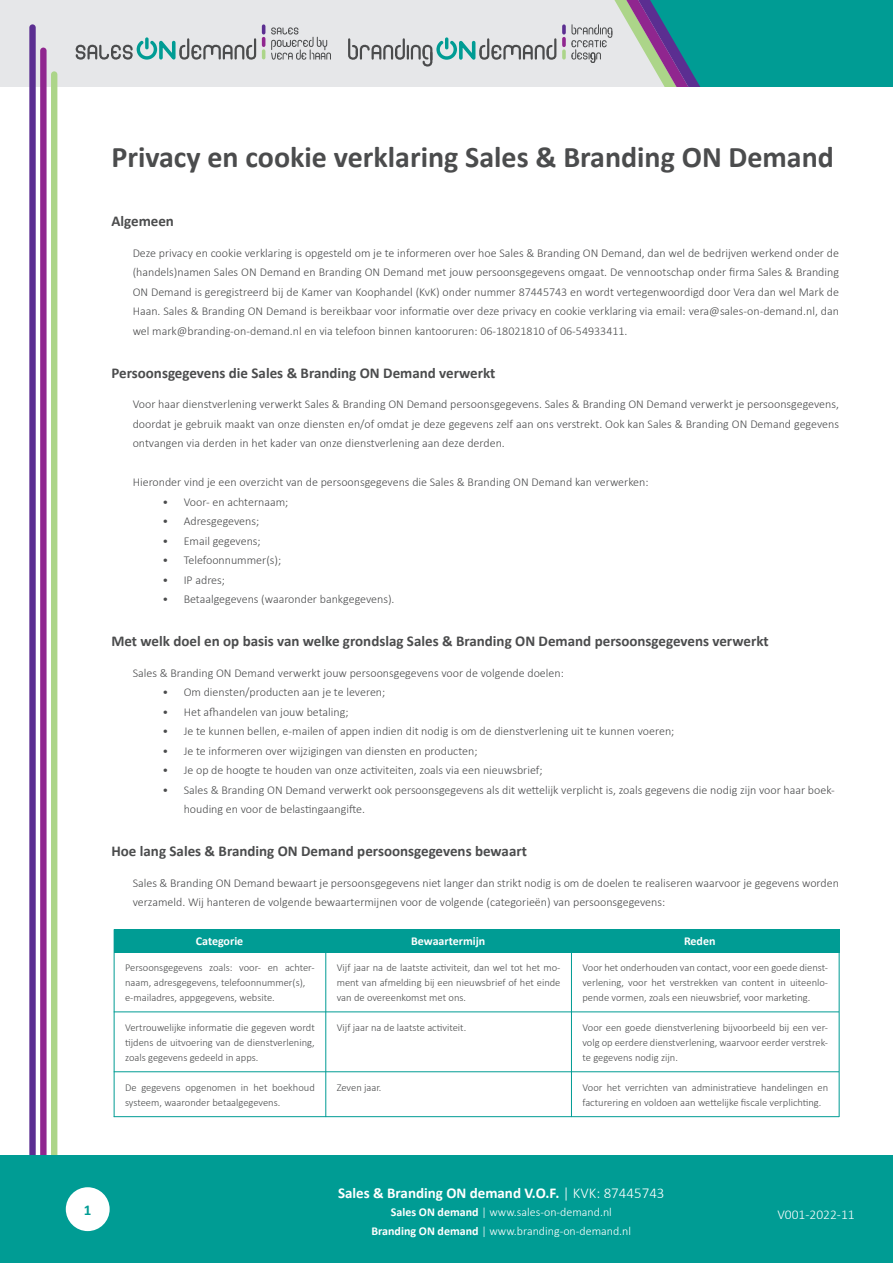
<style>
.page{position:relative;width:893px;height:1263px;background:#fff}
.page>*{position:absolute;margin:0;border:0;box-sizing:border-box;transform-origin:0 0}
.t1{font:700 30px "Calibri";color:#4b4c4d}
.t2{font:700 15px "Calibri";color:#4b4c4d}
.t3{font:700 15px "Calibri";color:#fff}
.t4{font:700 15px "Calibri";color:#009c94}
.t5{font:300 13.5px "Calibri";color:#fff}
.t6{font:300 12px/19.5px "Calibri";color:#4b4c4d;text-align:justify}
.t7{font:300 12px/18px "Calibri";color:#fff;text-align:center}
.t8{font:700 12px "Calibri";color:#fff}
.t9{font:300 10.5px/15px "Calibri";color:#4b4c4d;text-align:justify}
.s1{font-weight:300}
.s2{font-weight:700}
</style>
<div class="page">
<div style="left:0;top:0;width:614px;height:88px;background:#e6e7e9"></div>
<svg style="left:638px;top:0;width:255px;height:87px;background:#179696"></svg>
<div style="left:29px;top:24px;width:7px;height:1203px;background:#5b2e91;border-radius:3px"></div>
<div style="left:40px;top:48px;width:7px;height:1179px;background:#90268f;border-radius:3px"></div>
<div style="left:51px;top:71px;width:6px;height:1156px;background:#acd589;border-radius:3px"></div>
<div style="left:0;top:1155px;width:893px;height:108px;background:#009c94"></div>
<svg style="left:75px;top:26px;width:190px;height:42px;background:#c9d0d2"></svg>
<svg style="left:271px;top:27px;width:60px;height:37px;background:#c9cacc"></svg>
<svg style="left:347px;top:24px;width:265px;height:44px;background:#cacfd1"></svg>
<hr style="left:114px;top:1011px;width:725px;height:1px;background:#009c94">
<hr style="left:114px;top:1071px;width:725px;height:1px;background:#009c94">
<hr style="left:114px;top:1116px;width:725px;height:1px;background:#009c94">
<div style="left:114px;top:929px;width:725px;height:23px;background:#009c94"></div>
<hr style="left:114px;top:929px;width:1px;height:188px;background:#009c94">
<hr style="left:325px;top:929px;width:1px;height:188px;background:#009c94">
<hr style="left:571px;top:929px;width:1px;height:188px;background:#009c94">
<hr style="left:839px;top:929px;width:1px;height:188px;background:#009c94">
<div style="left:66px;top:1187px;width:44px;height:44px;background:#fff;border-radius:50%"></div>
<h1 class="t1" style="left:111px;top:136px;width:724px">Privacy en cookie verklaring Sales &amp; Branding ON Demand</h1>
<p class="t2" style="left:111px;top:211px;width:64px">Algemeen</p>
<p class="t6" style="left:133px;top:243px;width:708px">Deze privacy en cookie verklaring is opgesteld om je te informeren over hoe Sales &amp; Branding ON Demand, dan wel de bedrijven werkend onder de (handels)namen Sales ON Demand en Branding ON Demand met jouw persoonsgegevens omgaat. De vennootschap onder firma Sales &amp; Branding ON Demand is geregistreerd bij de Kamer van Koophandel (KvK) onder nummer 87445743 en wordt vertegenwoordigd door Vera dan wel Mark de Haan. Sales &amp; Branding ON Demand is bereikbaar voor informatie over deze privacy en cookie verklaring via email: vera@sales-on-demand.nl, dan wel mark@branding-on-demand.nl en via telefoon binnen kantooruren: 06-18021810 of 06-54933411.</p>
<p class="t2" style="left:111px;top:362px;width:386px">Persoonsgegevens die Sales &amp; Branding ON Demand verwerkt</p>
<p class="t6" style="left:133px;top:394px;width:708px">Voor haar dienstverlening verwerkt Sales &amp; Branding ON Demand persoonsgegevens. Sales &amp; Branding ON Demand verwerkt je persoonsgegevens, doordat je gebruik maakt van onze diensten en/of omdat je deze gegevens zelf aan ons verstrekt. Ook kan Sales &amp; Branding ON Demand gegevens ontvangen via derden in het kader van onze dienstverlening aan deze derden.</p>
<p class="t6" style="left:133px;top:472px;width:517px">Hieronder vind je een overzicht van de persoonsgegevens die Sales &amp; Branding ON Demand kan verwerken:</p>
<p class="t6" style="left:162px;top:492px;width:127px">• Voor- en achternaam;</p>
<p class="t6" style="left:162px;top:511px;width:98px">• Adresgegevens;</p>
<p class="t6" style="left:162px;top:531px;width:100px">• Email gegevens;</p>
<p class="t6" style="left:162px;top:550px;width:120px">• Telefoonnummer(s);</p>
<p class="t6" style="left:162px;top:570px;width:64px">• IP adres;</p>
<p class="t6" style="left:162px;top:589px;width:234px">• Betaalgegevens (waaronder bankgegevens).</p>
<p class="t2" style="left:111px;top:631px;width:659px">Met welk doel en op basis van welke grondslag Sales &amp; Branding ON Demand persoonsgegevens verwerkt</p>
<p class="t6" style="left:133px;top:663px;width:433px">Sales &amp; Branding ON Demand verwerkt jouw persoonsgegevens voor de volgende doelen:</p>
<p class="t6" style="left:162px;top:682px;width:224px">• Om diensten/producten aan je te leveren;</p>
<p class="t6" style="left:162px;top:702px;width:188px">• Het afhandelen van jouw betaling;</p>
<p class="t6" style="left:162px;top:721px;width:513px">• Je te kunnen bellen, e-mailen of appen indien dit nodig is om de dienstverlening uit te kunnen voeren;</p>
<p class="t6" style="left:162px;top:741px;width:317px">• Je te informeren over wijzigingen van diensten en producten;</p>
<p class="t6" style="left:162px;top:760px;width:382px">• Je op de hoogte te houden van onze activiteiten, zoals via een nieuwsbrief;</p>
<p class="t6" style="left:184px;top:780px;width:653px;text-indent:-21px">• Sales &amp; Branding ON Demand verwerkt ook persoonsgegevens als dit wettelijk verplicht is, zoals gegevens die nodig zijn voor haar boek&shy;houding en voor de belastingaangifte.</p>
<p class="t2" style="left:111px;top:841px;width:417px">Hoe lang Sales &amp; Branding ON Demand persoonsgegevens bewaart</p>
<p class="t6" style="left:133px;top:873px;width:708px">Sales &amp; Branding ON Demand bewaart je persoonsgegevens niet langer dan strikt nodig is om de doelen te realiseren waarvoor je gegevens worden verzameld. Wij hanteren de volgende bewaartermijnen voor de volgende (categorieën) van persoonsgegevens:</p>
<p class="t8" style="left:196px;top:933px;width:49px">Categorie</p>
<p class="t8" style="left:411px;top:933px;width:76px">Bewaartermijn</p>
<p class="t8" style="left:684px;top:933px;width:33px">Reden</p>
<p class="t9" style="left:125px;top:960px;width:191px;text-align:left">Persoonsgegevens zoals: voor- en achter&shy;naam, adresgegevens, telefoonnummer(s), e-mailadres, appgegevens, website.</p>
<p class="t9" style="left:337px;top:960px;width:225px">Vijf jaar na de laatste activiteit, dan wel tot het mo&shy;ment van afmelding bij een nieuwsbrief of het einde van de overeenkomst met ons.</p>
<p class="t9" style="left:582px;top:960px;width:247px">Voor het onderhouden van contact, voor een goede dienst&shy;verlening, voor het verstrekken van content in uiteenlo&shy;pende vormen, zoals een nieuwsbrief, voor marketing.</p>
<p class="t9" style="left:582px;top:1020px;width:247px">Voor een goede dienstverlening bijvoorbeeld bij een ver&shy;volg op eerdere dienstverlening, waarvoor eerder verstrek&shy;te gegevens nodig zijn.</p>
<p class="t9" style="left:582px;top:1079px;width:247px">Voor het verrichten van administratieve handelingen en facturering en voldoen aan wettelijke fiscale verplichting.</p>
<p class="t9" style="left:125px;top:1020px;width:191px">Vertrouwelijke informatie die gegeven wordt tijdens de uitvoering van de dienstverlening, zoals gegevens gedeeld in apps.</p>
<p class="t9" style="left:337px;top:1020px;width:131px">Vijf jaar na de laatste activiteit.</p>
<p class="t9" style="left:125px;top:1079px;width:191px">De gegevens opgenomen in het boekhoud systeem, waaronder betaalgegevens.</p>
<p class="t9" style="left:337px;top:1079px;width:46px">Zeven jaar.</p>
<p class="t4" style="left:84px;top:1199px;width:9px">1</p>
<p class="t3" style="left:338px;top:1183px;width:328px">Sales &amp; Branding ON demand V.O.F. <span class="s1">| KVK: 87445743</span></p>
<p class="t7" style="left:372px;top:1203px;width:261px"><span class="s2">Sales ON demand</span> | www.sales-on-demand.nl<br><span class="s2">Branding ON demand</span> | www.branding-on-demand.nl</p>
<p class="t5" style="left:777px;top:1206px;width:79px">V001-2022-11</p>
</div>
